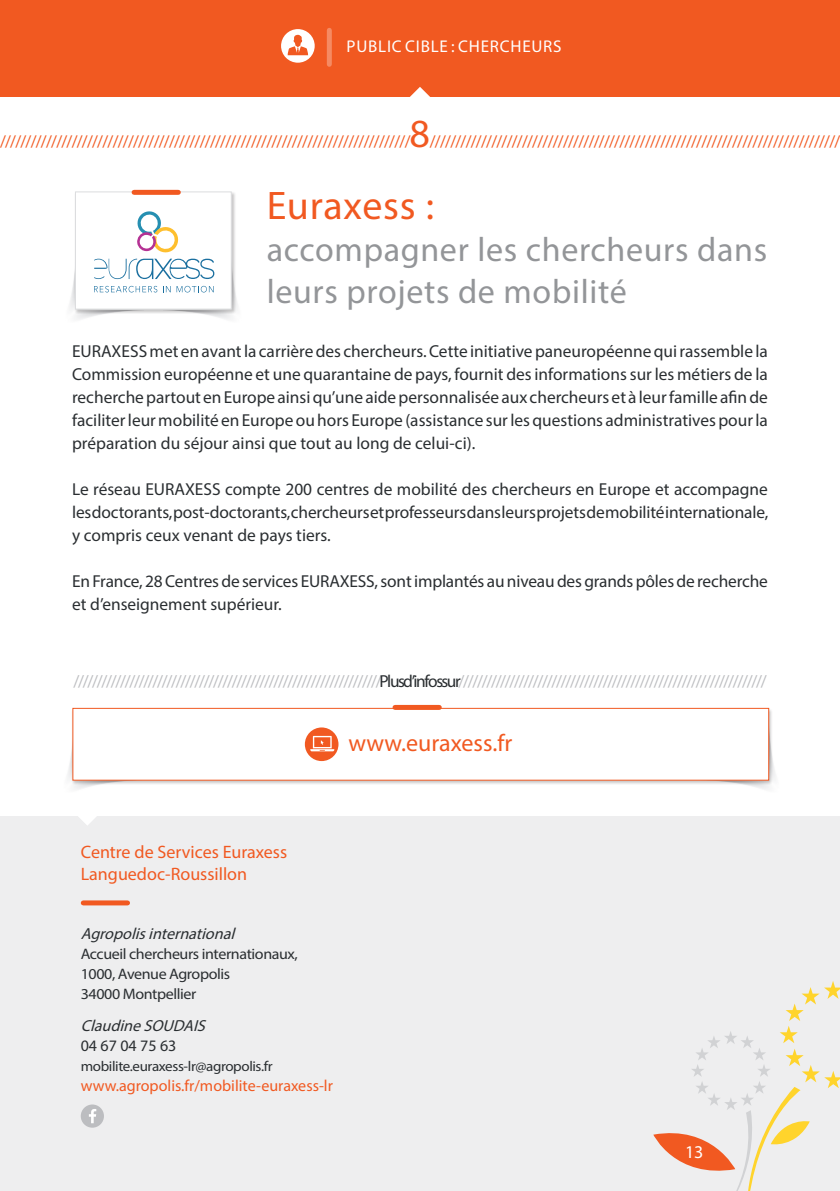
<style>
.page{position:relative;width:840px;height:1191px;background:#fff}
.page>*{position:absolute;margin:0;border:0;box-sizing:border-box;transform-origin:0 0}
.t1{font:40px "Myriad Pro";letter-spacing:.02em;color:#f15921}
.t2{font:34px/42px "Myriad Pro";letter-spacing:.02em;color:#939598}
.t3{font:24px "Myriad Pro";color:#f15921}
.t4{font:18px/22px "Myriad Pro";color:#f15921}
.t5{font:18px "Myriad Pro";color:#fff}
.t6{font:17.4px/23px "Myriad Pro";letter-spacing:-.01em;color:#2a2e31;text-align:justify}
.t7{font:17.4px "Myriad Pro";letter-spacing:-.075em;color:#bcbdc0}
.t8{font:17px "Myriad Pro";color:#f15921}
.t9{font:17px "Myriad Pro";letter-spacing:.045em;color:#fff}
.t10{font:italic 16px "Myriad Pro";color:#2a2e31}
.t11{font:16px "Myriad Pro";color:#f15921}
.t12{font:16px "Myriad Pro";color:#2a2e31}
.t13{font:15.2px "Myriad Pro";letter-spacing:-.025em;color:#2a2e31;scale:1.05 1}
.t14{font:14.2px "Myriad Pro";letter-spacing:-.025em;color:#2a2e31;scale:1.05 1}
.s1{color:#2a2e31}
</style>
<div class="page">
<div style="left:0;top:816px;width:839px;height:375px;background:#eeeeef"></div>
<svg style="left:78px;top:816px;width:18px;height:9px"></svg>
<div style="left:83px;top:900px;width:44px;height:5px;background:#f15921"></div>
<div style="left:0;top:0;width:839px;height:96px;background:#f15921"></div>
<img style="left:70px;top:280px;width:32px;height:39px">
<div style="left:74px;top:191px;width:162px;height:123px;background:#231f20;opacity:.25"></div>
<div style="left:75px;top:191px;width:157px;height:118px;background:#fff;border:1px solid #dcdddf"></div>
<div style="left:134px;top:190px;width:44px;height:5px;background:#f15921"></div>
<svg style="left:404px;top:87px;width:31px;height:10px"></svg>
<div style="left:281px;top:29px;width:33px;height:34px;background:#fff;border-radius:50%"></div>
<svg style="left:287px;top:35px;width:21px;height:20px"></svg>
<div style="left:326px;top:30px;width:5px;height:34px;background:#f58a63"></div>
<svg style="left:653px;top:981px;width:186px;height:210px"></svg>
<svg style="left:94px;top:286px;width:63px;height:6px"></svg>
<svg style="left:163px;top:286px;width:51px;height:6px"></svg>
<svg style="left:94px;top:211px;width:120px;height:68px"></svg>
<img style="left:748px;top:756px;width:27px;height:33px">
<img style="left:68px;top:757px;width:27px;height:32px">
<div style="left:71px;top:708px;width:701px;height:77px;background:#231f20;opacity:.25"></div>
<div style="left:73px;top:708px;width:695px;height:72px;background:#fff;border:1px solid #f15921"></div>
<div style="left:395px;top:705px;width:44px;height:5px;background:#f15921"></div>
<div style="left:305px;top:727px;width:33px;height:34px;background:#f15921;border-radius:50%"></div>
<svg style="left:310px;top:736px;width:24px;height:15px"></svg>
<div style="left:81px;top:1104px;width:23px;height:23px;background:#bcbdc0;border-radius:50%"></div>
<svg style="left:89px;top:1109px;width:7px;height:14px"></svg>
<p class="t9" style="left:346px;top:36px;width:216px">PUBLIC CIBLE : CHERCHEURS</p>
<p class="t1" style="left:409px;top:109px;width:22px">8</p>
<p class="t8" style="left:0;top:131px;width:412px">////////////////////////////////////////////////////////////////////////////////</p>
<p class="t8" style="left:429px;top:131px;width:412px">////////////////////////////////////////////////////////////////////////////////</p>
<p class="t1" style="left:266px;top:181px;width:169px">Euraxess :</p>
<p class="t2" style="left:266px;top:228px;width:501px">accompagner les chercheurs dans leurs projets de mobilité</p>
<p class="t6" style="left:72px;top:340px;width:697px">EURAXESS met en avant la carrière des chercheurs. Cette initiative paneuropéenne qui rassemble la Commission européenne et une quarantaine de pays, fournit des informations sur les métiers de la recherche partout en Europe ainsi qu’une aide personnalisée aux chercheurs et à leur famille afin de faciliter leur mobilité en Europe ou hors Europe (assistance sur les questions administratives pour la préparation du séjour ainsi que tout au long de celui-ci).</p>
<p class="t6" style="left:72px;top:478px;width:697px">Le réseau EURAXESS compte 200 centres de mobilité des chercheurs en Europe et accompagne les doctorants, post-doctorants, chercheurs et professeurs dans leurs projets de mobilité internationale, y compris ceux venant de pays tiers.</p>
<p class="t6" style="left:72px;top:570px;width:696px">En France, 28 Centres de services EURAXESS, sont implantés au niveau des grands pôles de recherche et d’enseignement supérieur.</p>
<p class="t7" style="left:73px;top:670px;width:694px">////////////////////////////////////////////////////////////////// <span class="s1">Plus d’infos sur</span>//////////////////////////////////////////////////////////////////</p>
<p class="t3" style="left:348px;top:728px;width:165px">www.euraxess.fr</p>
<p class="t4" style="left:81px;top:840px;width:208px">Centre de Services Euraxess<br>Languedoc-Roussillon</p>
<p class="t10" style="left:81px;top:924px;width:160px">Agropolisinternational</p>
<p class="t13" style="left:81px;top:944px;width:208px">Accueil chercheurs internationaux,</p>
<p class="t13" style="left:81px;top:964px;width:144px">1000, Avenue Agropolis</p>
<p class="t13" style="left:81px;top:984px;width:112px">34000 Montpellier</p>
<p class="t10" style="left:81px;top:1016px;width:130px">ClaudineSOUDAIS</p>
<p class="t12" style="left:81px;top:1036px;width:97px">04 67 04 75 63</p>
<p class="t14" style="left:81px;top:1057px;width:184px">mobilite.euraxess-lr@agropolis.fr</p>
<p class="t11" style="left:81px;top:1076px;width:253px">www.agropolis.fr/mobilite-euraxess-lr</p>
<p class="t5" style="left:684px;top:1140px;width:20px">13</p>
</div>
